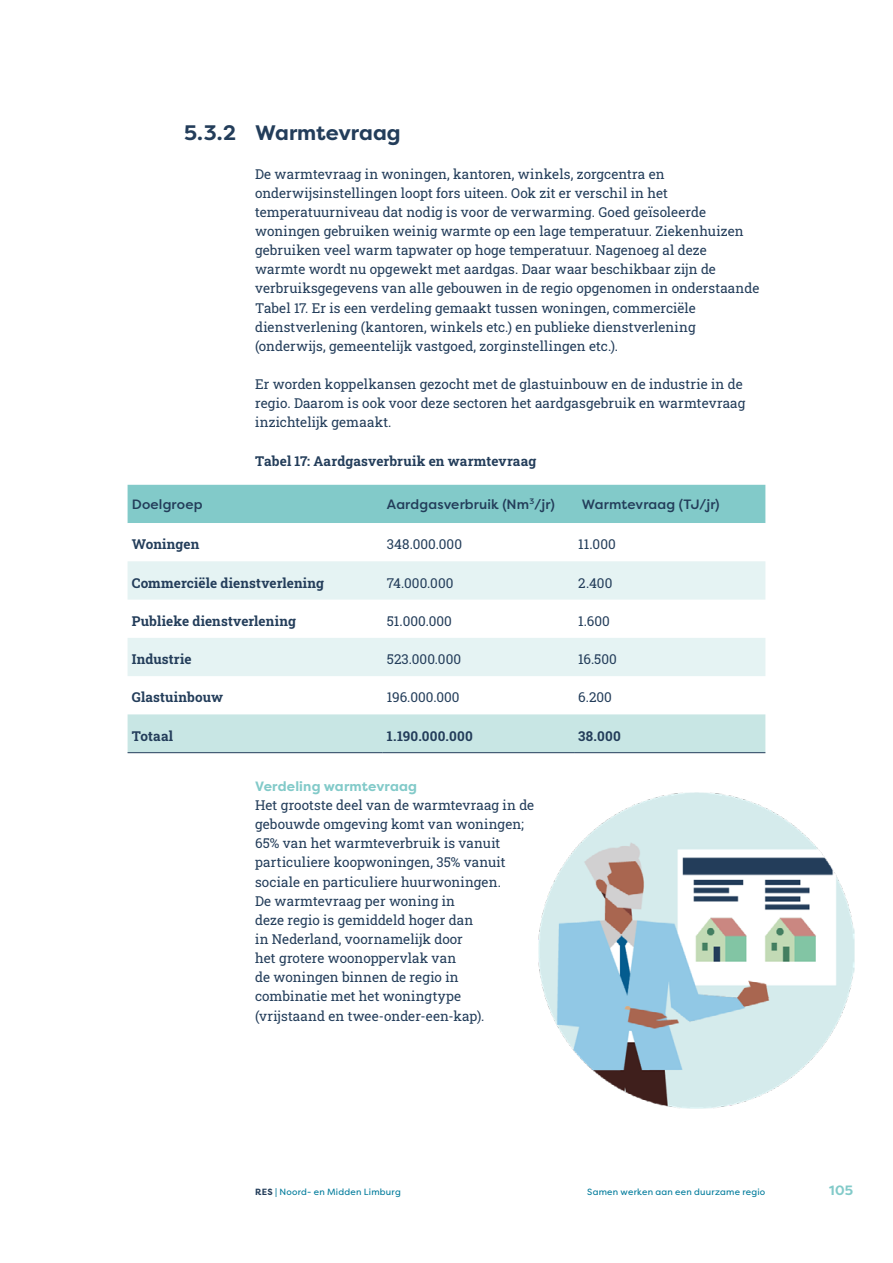
<style>
.page{position:relative;width:893px;height:1263px;background:#fff}
.page>*{position:absolute;margin:0;border:0;box-sizing:border-box;transform-origin:0 0}
.t1{font:700 21px "Filson Pro";letter-spacing:-.005em;color:#233d5a}
.t2{font:13.5px/19.2px "Roboto Slab";letter-spacing:.005em;color:#233d5a}
.t3{font:700 13.5px "Roboto Slab";letter-spacing:.01em;color:#233d5a}
.t4{font:500 13.5px "Filson Pro";letter-spacing:.01em;color:#233d5a}
.t5{font:700 13.5px "Filson Pro";letter-spacing:.01em;color:#82cac9}
.t6{font:9px "Filson Pro";letter-spacing:.025em;color:#007b9b}
.s1{font-weight:700;color:#233d5a}
</style>
<div class="page">
<div style="left:128px;top:485px;width:637px;height:38px;background:#82cac9"></div>
<svg style="left:128px;top:561px;width:637px;height:115px;fill:#e5f3f3"></svg>
<div style="left:128px;top:714px;width:637px;height:38px;background:#c8e6e4"></div>
<hr style="left:128px;top:752px;width:255px;height:1px;background:#233d5a">
<hr style="left:383px;top:752px;width:191px;height:1px;background:#233d5a">
<hr style="left:574px;top:752px;width:191px;height:1px;background:#233d5a">
<img style="left:538px;top:792px;width:317px;height:317px">
<h1 class="t1" style="left:184px;top:120px;width:53px">5.3.2</h1>
<h1 class="t1" style="left:255px;top:120px;width:147px">Warmtevraag</h1>
<p class="t2" style="left:255px;top:164px;width:506px">De warmtevraag in woningen, kantoren, winkels, zorgcentra en onderwijsinstellingen loopt fors uiteen. Ook zit er verschil in het temperatuurniveau dat nodig is voor de verwarming. Goed geïsoleerde woningen gebruiken weinig warmte op een lage temperatuur. Ziekenhuizen gebruiken veel warm tapwater op hoge temperatuur. Nagenoeg al deze warmte wordt nu opgewekt met aardgas. Daar waar beschikbaar zijn de verbruiksgegevens van alle gebouwen in de regio opgenomen in onderstaande Tabel 17. Er is een verdeling gemaakt tussen woningen, commerciële dienstverlening (kantoren, winkels etc.) en publieke dienstverlening (onderwijs, gemeentelijk vastgoed, zorginstellingen etc.).</p>
<p class="t2" style="left:255px;top:374px;width:492px">Er worden koppelkansen gezocht met de glastuinbouw en de industrie in de regio. Daarom is ook voor deze sectoren het aardgasgebruik en warmtevraag inzichtelijk gemaakt.</p>
<p class="t3" style="left:255px;top:451px;width:283px">Tabel 17: Aardgasverbruik en warmtevraag</p>
<p class="t4" style="left:132px;top:495px;width:72px">Doelgroep</p>
<p class="t4" style="left:387px;top:495px;width:169px">Aardgasverbruik (Nm<sup>3</sup>/jr)</p>
<p class="t4" style="left:582px;top:495px;width:139px">Warmtevraag (TJ/jr)</p>
<p class="t3" style="left:132px;top:535px;width:69px">Woningen</p>
<p class="t2" style="left:387px;top:534px;width:77px">348.000.000</p>
<p class="t2" style="left:578px;top:534px;width:39px">11.000</p>
<p class="t3" style="left:132px;top:573px;width:194px">Commerciële dienstverlening</p>
<p class="t2" style="left:387px;top:573px;width:68px">74.000.000</p>
<p class="t2" style="left:578px;top:573px;width:36px">2.400</p>
<p class="t3" style="left:132px;top:612px;width:166px">Publieke dienstverlening</p>
<p class="t2" style="left:387px;top:611px;width:66px">51.000.000</p>
<p class="t2" style="left:578px;top:611px;width:33px">1.600</p>
<p class="t3" style="left:132px;top:650px;width:61px">Industrie</p>
<p class="t2" style="left:387px;top:649px;width:76px">523.000.000</p>
<p class="t2" style="left:578px;top:649px;width:40px">16.500</p>
<p class="t3" style="left:132px;top:688px;width:93px">Glastuinbouw</p>
<p class="t2" style="left:387px;top:687px;width:74px">196.000.000</p>
<p class="t2" style="left:578px;top:687px;width:35px">6.200</p>
<p class="t3" style="left:132px;top:726px;width:43px">Totaal</p>
<p class="t3" style="left:387px;top:726px;width:87px">1.190.000.000</p>
<p class="t3" style="left:578px;top:726px;width:44px">38.000</p>
<p class="t5" style="left:255px;top:778px;width:164px">Verdeling warmtevraag</p>
<p class="t2" style="left:255px;top:795px;width:281px">Het grootste deel van de warmtevraag in de gebouwde omgeving komt van woningen; 65% van het warmteverbruik is vanuit particuliere koopwoningen, 35% vanuit sociale en particuliere huurwoningen.<br>De warmtevraag per woning in<br>deze regio is gemiddeld hoger dan<br>in Nederland, voornamelijk door<br>het grotere woonoppervlak van<br>de woningen binnen de regio in combinatie met het woningtype (vrijstaand en twee-onder-een-kap).</p>
<p class="t6" style="left:255px;top:1186px;width:147px"><span class="s1">RES</span> | Noord- en Midden Limburg</p>
<p class="t6" style="left:587px;top:1186px;width:180px">Samen werken aan een duurzame regio</p>
<p class="t5" style="left:829px;top:1182px;width:25px">105</p>
</div>
